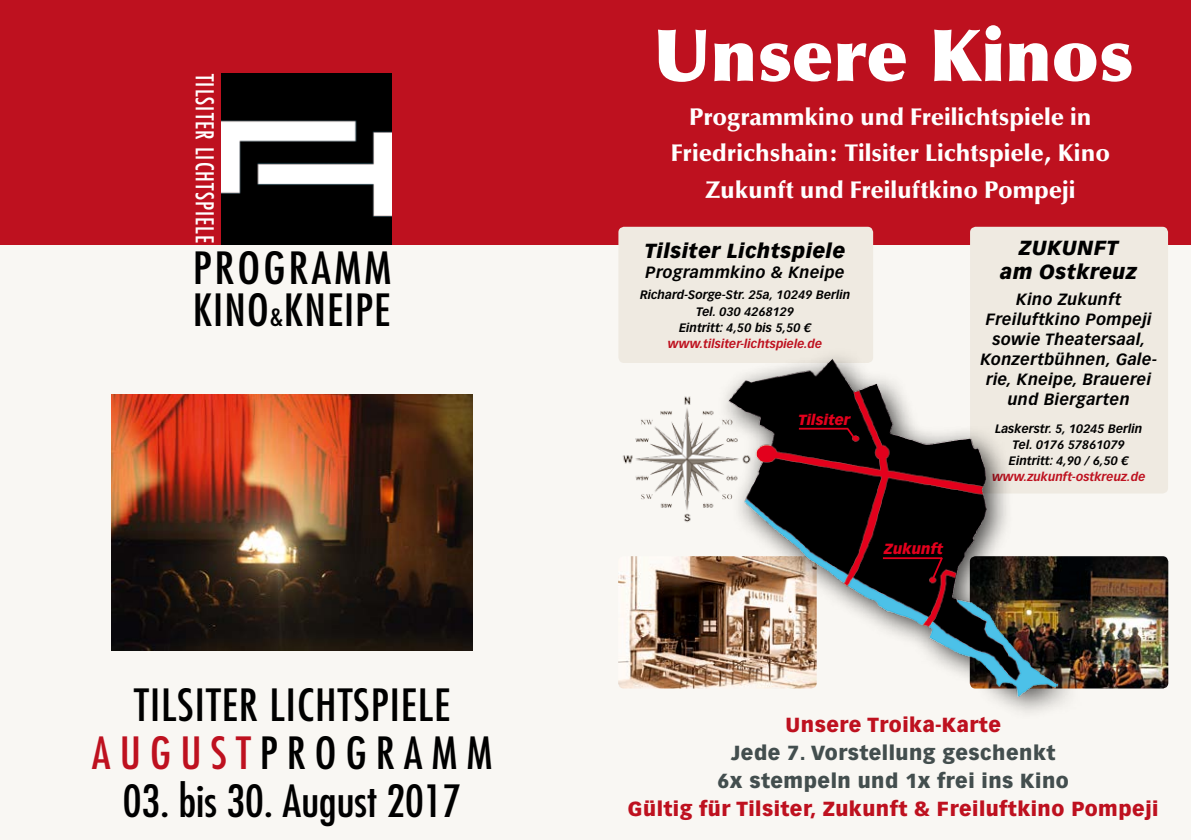
<style>
.page{position:relative;width:1191px;height:840px;background:#fff}
.page>*{position:absolute;margin:0;border:0;box-sizing:border-box;transform-origin:0 0}
.t1{font:900 72px "Optima LT Std";color:#fff}
.t2{font:condensed 43.2px/48px "Futura Std";letter-spacing:.025em;color:#000;text-align:center;scale:1.06 1}
.t3{font:condensed 43.2px/42px "Futura Std";letter-spacing:.025em;color:#000;scale:1.11 1}
.t4{font:condensed 43.2px "Futura Std";color:#000;scale:1.06 1}
.t5{font:900 24px/36px "Optima LT Std";color:#fff;text-align:center}
.t6{font:condensed 24px "Futura Std";letter-spacing:.05em;color:#fff;scale:.95 1}
.t7{font:900 20px "Vectora LT Std";letter-spacing:.025em;color:#be111f}
.t8{font:900 20px/28px "Vectora LT Std";letter-spacing:.025em;color:#434e4e;text-align:center}
.t9{font:italic 900 20px/24px "Vectora LT Std";letter-spacing:.025em;color:#000;text-align:center}
.t10{font:italic 700 16px/20px "Vectora LT Std";letter-spacing:.025em;color:#000;text-align:center}
.t11{font:italic 900 14.4px "Vectora LT Std";color:#e3001d}
.t12{font:italic 700 12px/16px "Vectora LT Std";color:#000;text-align:center}
.t13{font:italic 700 12px "Vectora LT Std";color:#be111f}
.s1{font-size:25.2px}
.s2{color:#be111f}
</style>
<div class="page">
<div style="left:0;top:244px;width:1191px;height:595px;background:#f9f7f3"></div>
<div style="left:590px;top:0;width:601px;height:244px;background:#be111f"></div>
<img style="left:1083px;top:556px;width:85px;height:132px">
<img style="left:618px;top:556px;width:98px;height:132px">
<div style="left:618px;top:227px;width:255px;height:136px;background:#efeae1;border-radius:6px"></div>
<div style="left:970px;top:227px;width:198px;height:266px;background:#efeae1;border-radius:6px"></div>
<img style="left:618px;top:390px;width:98px;height:133px">
<div style="left:716px;top:346px;width:367px;height:376px;background:#000;opacity:.75"></div>
<img style="left:728px;top:358px;width:329px;height:338px">
<hr style="left:799px;top:427px;width:49px;height:2px;background:#e3001d">
<svg style="left:845px;top:426px;width:13px;height:17px"></svg>
<hr style="left:883px;top:557px;width:58px;height:1px;background:#e3001d">
<svg style="left:929px;top:555px;width:15px;height:27px"></svg>
<div style="left:0;top:0;width:595px;height:244px;background:#be111f"></div>
<img style="left:221px;top:74px;width:170px;height:170px">
<img style="left:112px;top:394px;width:360px;height:256px">
<h3 class="t6" style="left:219px;top:74px;width:179px;rotate:90deg">TILSITER LICHTSPIELE</h3>
<h2 class="t3" style="left:193px;top:246px;width:180px">PROGRAMM<br>KINO<span class="s1">&amp;</span>KNEIPE</h2>
<h2 class="t2" style="left:92px;top:680px;width:379px">TILSITER LICHTSPIELE<br><span class="s2">AUGUST</span>PROGRAMM</h2>
<h2 class="t4" style="left:123px;top:775px;width:321px">03. bis 30. August 2017</h2>
<h1 class="t1" style="left:653px;top:12px;width:481px">Unsere Kinos</h1>
<h3 class="t5" style="left:671px;top:99px;width:441px">Programmkino und Freilichtspiele in<br>Friedrichshain: Tilsiter Lichtspiele, Kino<br>Zukunft und Freiluftkino Pompeji</h3>
<h3 class="t9" style="left:645px;top:238px;width:202px">Tilsiter Lichtspiele</h3>
<h3 class="t10" style="left:645px;top:262px;width:201px">Programmkino &amp; Kneipe</h3>
<p class="t12" style="left:640px;top:287px;width:212px">Richard-Sorge-Str. 25a, 10249 Berlin<br>Tel. 030 4268129<br>Eintritt: 4,50 bis 5,50 €</p>
<p class="t13" style="left:668px;top:336px;width:156px">www.tilsiter-lichtspiele.de</p>
<h3 class="t9" style="left:1000px;top:236px;width:138px">ZUKUNFT<br>am Ostkreuz</h3>
<h3 class="t10" style="left:980px;top:289px;width:178px">Kino Zukunft<br>Freiluftkino Pompeji sowie Theatersaal,<br>Konzertbühnen, Gale&shy;rie, Kneipe, Brauerei und Biergarten</h3>
<p class="t12" style="left:995px;top:420px;width:149px">Laskerstr. 5, 10245 Berlin<br>Tel. 0176 57861079<br>Eintritt: 4,90 / 6,50 €</p>
<p class="t13" style="left:992px;top:469px;width:155px">www.zukunft-ostkreuz.de</p>
<p class="t11" style="left:798px;top:411px;width:53px">Tilsiter</p>
<p class="t11" style="left:884px;top:540px;width:60px">Zukunft</p>
<h3 class="t7" style="left:785px;top:711px;width:217px">Unsere Troika-Karte</h3>
<h3 class="t8" style="left:717px;top:738px;width:353px">Jede 7. Vorstellung geschenkt<br>6x stempeln und 1x frei ins Kino</h3>
<h3 class="t7" style="left:628px;top:795px;width:532px">Gültig für Tilsiter, Zukunft &amp; Freiluftkino Pompeji</h3>
</div>
